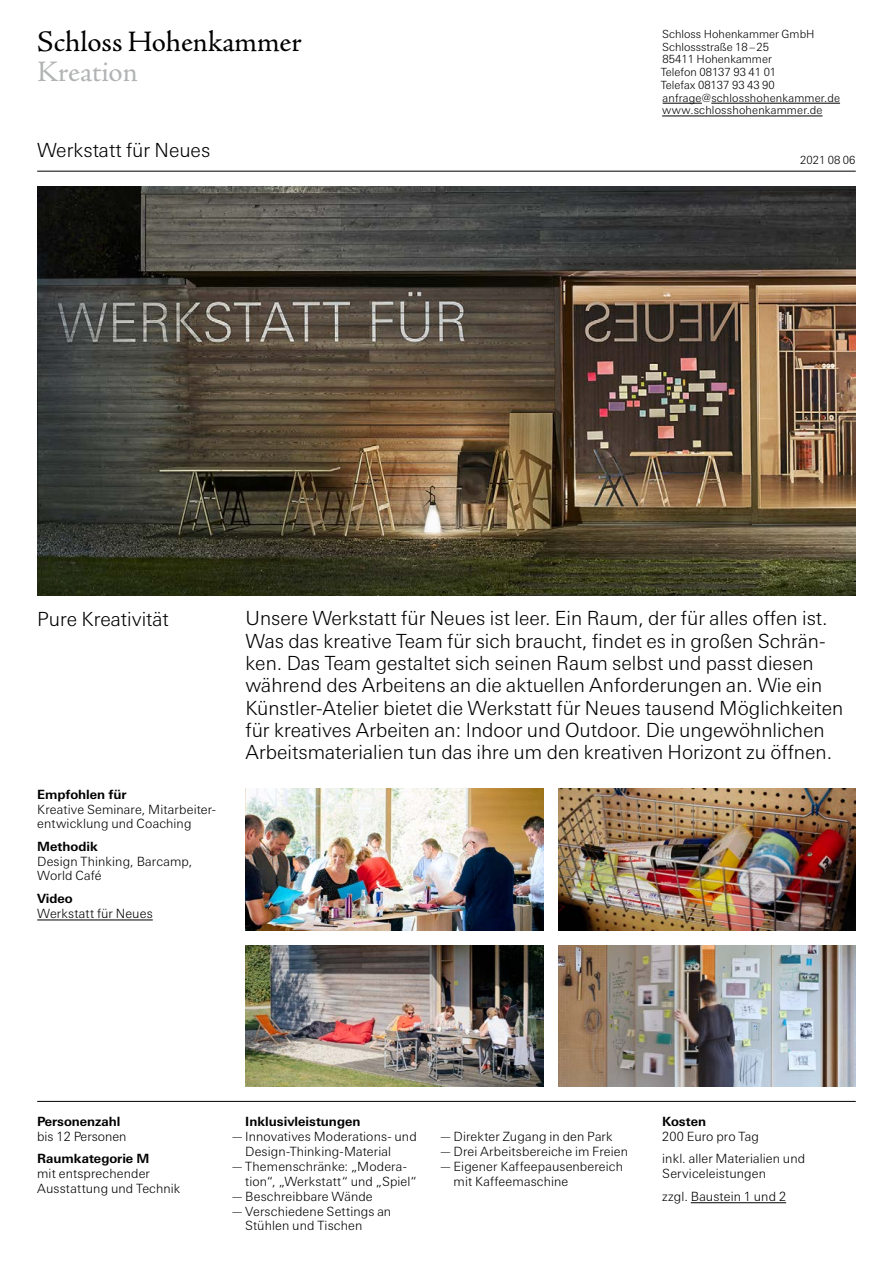
<style>
.page{position:relative;width:893px;height:1263px;background:#fff}
.page>*{position:absolute;margin:0;border:0;box-sizing:border-box;transform-origin:0 0}
.t1{font:29.7px "Adobe Jenson Pro";color:#000}
.t2{font:29.7px "Adobe Jenson Pro";letter-spacing:-.005em;color:#b1b3b4}
.t3{font:300 19.5px/22.4px "Linotype Univers Basic";color:#000}
.t4{font:300 12.75px/14.9px "Linotype Univers Basic";letter-spacing:.01em;color:#000}
.t5{font:700 12.75px "Linotype Univers Basic";color:#000}
.t6{font:300 11.25px/12.8px "Linotype Univers Basic";color:#000}
.s1{font-weight:300;color:#fff}
</style>
<div class="page">
<img style="left:246px;top:789px;width:297px;height:141px">
<img style="left:558px;top:789px;width:298px;height:141px">
<img style="left:246px;top:945px;width:297px;height:141px">
<img style="left:37px;top:186px;width:819px;height:409px">
<img style="left:558px;top:945px;width:298px;height:141px">
<hr style="left:37px;top:171px;width:819px;height:1px;background:#000">
<hr style="left:37px;top:1101px;width:819px;height:1px;background:#000">
<hr style="left:691px;top:1202px;width:95px;height:1px;background:#000">
<hr style="left:37px;top:920px;width:116px;height:1px;background:#000">
<hr style="left:663px;top:103px;width:39px;height:1px;background:#000">
<hr style="left:711px;top:103px;width:129px;height:1px;background:#000">
<hr style="left:662px;top:116px;width:160px;height:1px;background:#000">
<h1 class="t1" style="left:37px;top:25px;width:266px">Schloss Hohenkammer</h1>
<h1 class="t2" style="left:37px;top:55px;width:102px">Kreation</h1>
<h2 class="t3" style="left:37px;top:138px;width:175px">Werkstatt für Neues</h2>
<p class="t6" style="left:661px;top:27px;width:181px">Schloss Hohenkammer GmbH<br>Schlossstraße 18–25<br>85411 Hohenkammer<br>Telefon 08137 93 41 01<br>Telefax 08137 93 43 90 anfrage@schlosshohenkammer.de www.schlosshohenkammer.de</p>
<p class="t6" style="left:800px;top:153px;width:57px">2021 08 06</p>
<h2 class="t3" style="left:37px;top:607px;width:133px">Pure Kreativität</h2>
<p class="t5" style="left:37px;top:786px;width:91px">Empfohlen für</p>
<p class="t4" style="left:37px;top:801px;width:180px">Kreative Seminare, Mitarbeiter&shy;entwicklung und Coaching</p>
<p class="t5" style="left:37px;top:838px;width:62px">Methodik</p>
<p class="t4" style="left:37px;top:853px;width:157px">Design Thinking, Barcamp,<br>World Café</p>
<p class="t5" style="left:37px;top:890px;width:37px">Video</p>
<p class="t4" style="left:37px;top:906px;width:117px">Werkstatt für Neues</p>
<p class="t3" style="left:246px;top:607px;width:599px">Unsere Werkstatt für Neues ist leer. Ein Raum, der für alles offen ist.<br>Was das kreative Team für sich braucht, findet es in großen Schrän&shy;ken. Das Team gestaltet sich seinen Raum selbst und passt diesen während des Arbeitens an die aktuellen Anforderungen an. Wie ein Künstler-Atelier bietet die Werkstatt für Neues tausend Möglichkeiten für kreatives Arbeiten an: Indoor und Outdoor. Die ungewöhnlichen Arbeitsmaterialien tun das ihre um den kreativen Horizont zu öffnen.</p>
<p class="t5" style="left:37px;top:1114px;width:85px">Personenzahl</p>
<p class="t4" style="left:37px;top:1129px;width:91px">bis 12 Personen</p>
<p class="t5" style="left:37px;top:1151px;width:114px">Raumkategorie M</p>
<p class="t4" style="left:37px;top:1166px;width:145px">mit entsprechender<br>Ausstattung und Technik</p>
<p class="t5" style="left:231px;top:1114px;width:131px"><span class="s1">—</span> Inklusivleistungen</p>
<p class="t4" style="left:231px;top:1129px;width:188px">—Innovatives Moderations- und</p>
<p class="t4" style="left:245px;top:1144px;width:147px">Design-Thinking-Material</p>
<p class="t4" style="left:245px;top:1159px;width:173px;text-indent:-15px">— Themenschränke: „Modera&shy;tion“, „Werkstatt“ und „Spiel“</p>
<p class="t4" style="left:231px;top:1188px;width:144px">— Beschreibbare Wände</p>
<p class="t4" style="left:231px;top:1203px;width:162px">—Verschiedene Settings an</p>
<p class="t4" style="left:245px;top:1218px;width:119px">Stühlen und Tischen</p>
<p class="t4" style="left:439px;top:1129px;width:175px">—Direkter Zugang in den Park</p>
<p class="t4" style="left:439px;top:1144px;width:191px">— Drei Arbeitsbereiche im Freien</p>
<p class="t4" style="left:454px;top:1159px;width:171px;text-indent:-15px">— Eigener Kaffeepausenbereich mit Kaffeemaschine</p>
<p class="t5" style="left:662px;top:1114px;width:45px">Kosten</p>
<p class="t4" style="left:662px;top:1125px;width:144px;line-height:22.4px">200 Euro pro Tag<br>inkl. aller Materialien und</p>
<p class="t4" style="left:662px;top:1162px;width:125px;line-height:22.4px">Serviceleistungen zzgl. Baustein 1 und 2</p>
</div>
